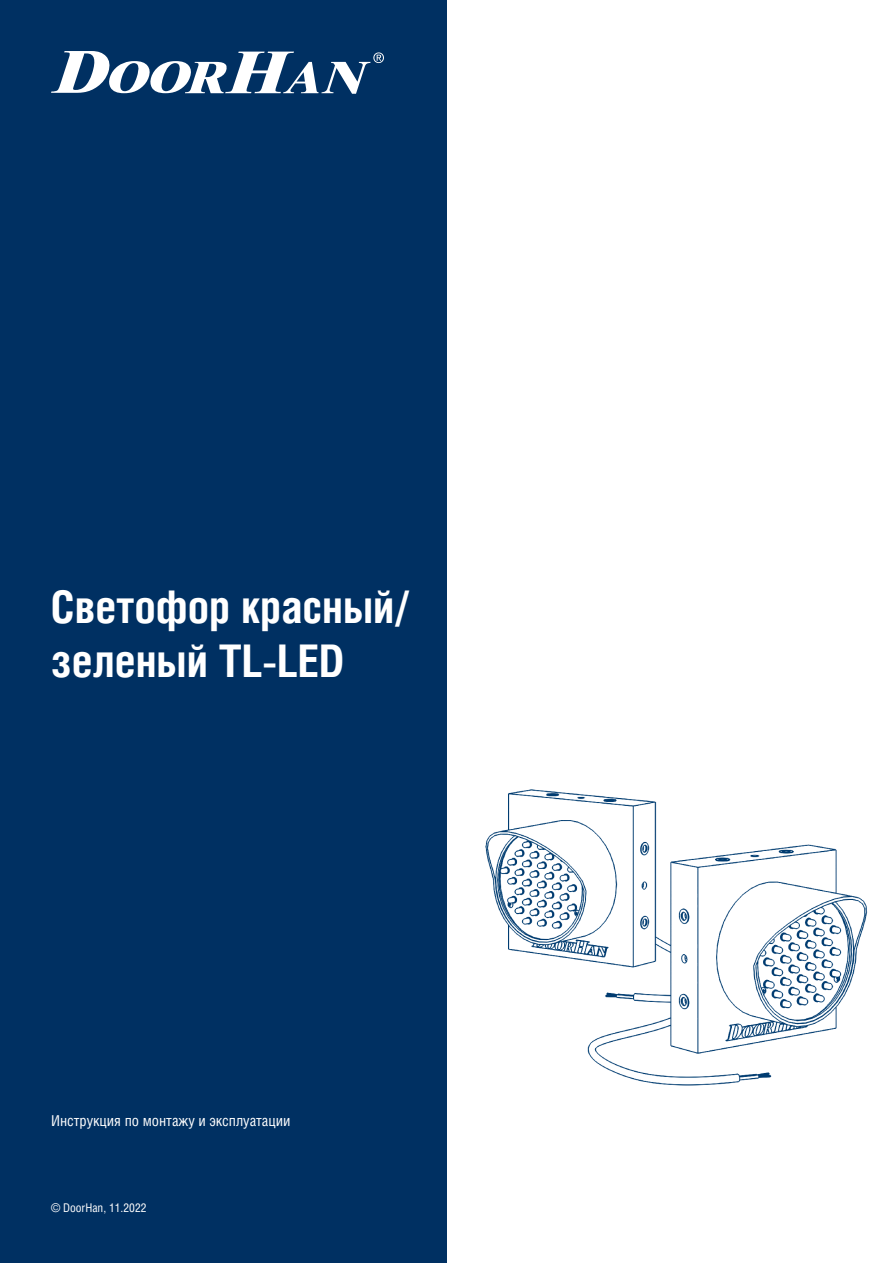
<style>
.page{position:relative;width:893px;height:1263px;background:#fff}
.page>*{position:absolute;margin:0;border:0;box-sizing:border-box;transform-origin:0 0}
.t1{font:700 45px/54px "Helios Cond C";color:#fff}
.t2{font:15px "Helios Cond C";color:#fff}
.t3{font:12px "Helios Cond C";color:#fff}
</style>
<div class="page">
<div style="left:0;top:0;width:446px;height:1263px;background:#003062"></div>
<svg style="left:51px;top:51px;width:333px;height:43px"></svg>
<img style="left:485px;top:789px;width:383px;height:297px">
<h1 class="t1" style="left:51px;top:578px;width:361px">Светофор красный/ зеленый TL-LED</h1>
<p class="t2" style="left:51px;top:1111px;width:241px">Инструкция по монтажу и эксплуатации</p>
<p class="t3" style="left:51px;top:1200px;width:97px">© DoorHan, 11.2022</p>
</div>
